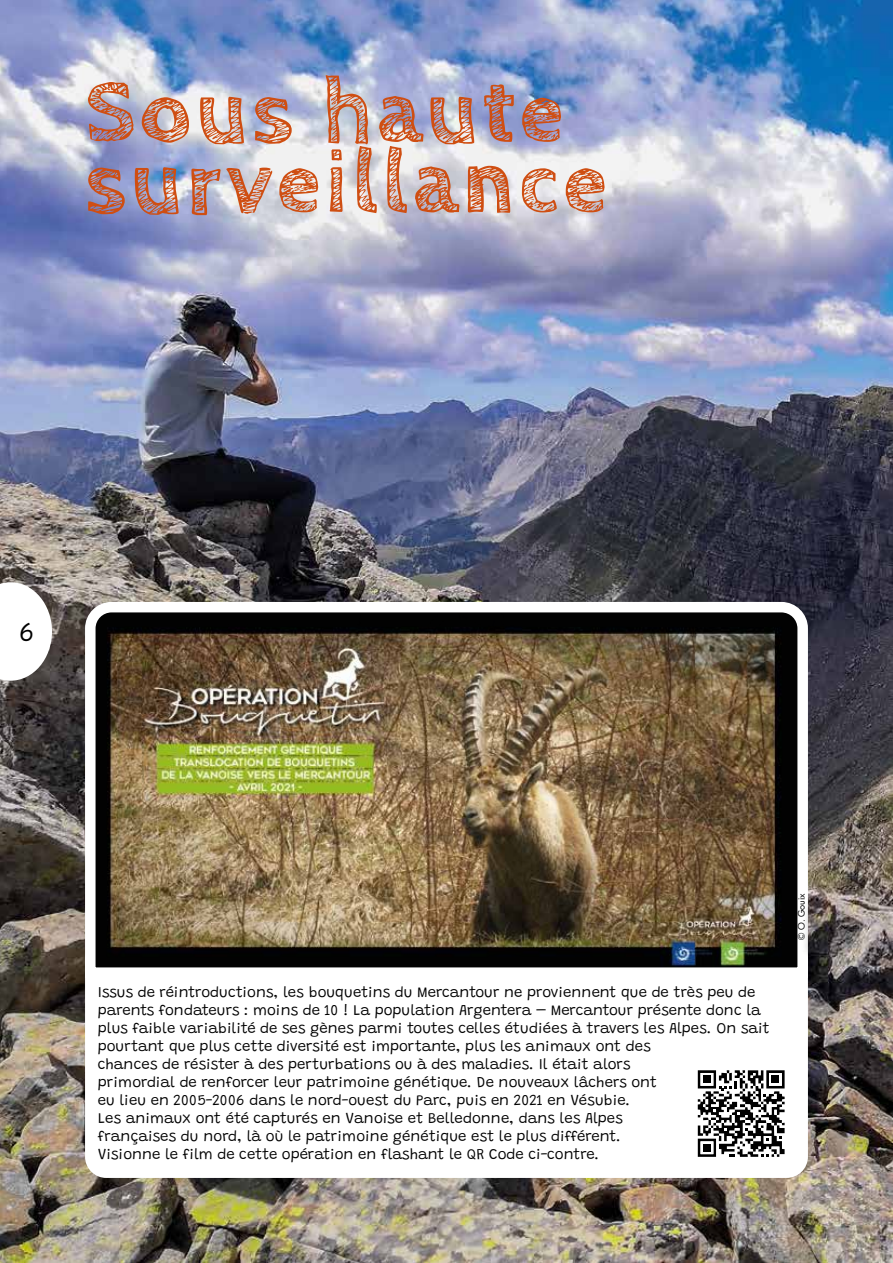
<style>
.page{position:relative;width:893px;height:1263px;background:#fff}
.page>*{position:absolute;margin:0;border:0;box-sizing:border-box;transform-origin:0 0}
.t1{font:700 90px/70.5px "Cabin Sketch";letter-spacing:.05em;color:#cf4e12}
.t2{font:300 27px "Grandstander";color:#000}
.t3{font:300 15px/18px "Grandstander";color:#000}
.t4{font:9px "Futura";color:#000}
</style>
<div class="page">
<img style="left:0;top:0;width:893px;height:1263px">
<svg style="left:0;top:582px;width:52px;height:99px"></svg>
<div style="left:85px;top:939px;width:723px;height:239px;background:#fff;border-radius:21px"></div>
<img style="left:80px;top:597px;width:733px;height:386px">
<div style="left:801px;top:897px;width:22px;height:60px;background:#000;opacity:.75"></div>
<svg style="left:697px;top:1070px;width:88px;height:87px"></svg>
<h1 class="t1" style="left:85px;top:79px;width:524px">Sous haute surveillance</h1>
<h2 class="t2" style="left:19px;top:612px;width:17px">6</h2>
<p class="t3" style="left:98px;top:982px;width:673px">Issus de réintroductions, les bouquetins du Mercantour ne proviennent que de très peu de parents fondateurs : moins de 10 ! La population Argentera – Mercantour présente donc la plus faible variabilité de ses gènes parmi toutes celles étudiées à travers les Alpes. On sait pourtant que plus cette diversité est importante, plus les animaux ont des<br>chances de résister à des perturbations ou à des maladies. Il était alors<br>primordial de renforcer leur patrimoine génétique. De nouveaux lâchers ont<br>eu lieu en 2005-2006 dans le nord-ouest du Parc, puis en 2021 en Vésubie.<br>Les animaux ont été capturés en Vanoise et Belledonne, dans les Alpes<br>françaises du nord, là où le patrimoine génétique est le plus différent.<br>Visionne le film de cette opération en flashant le QR Code ci-contre.</p>
<p class="t4" style="left:795px;top:940px;width:48px;rotate:-90deg">© O. Gouix</p>
</div>
